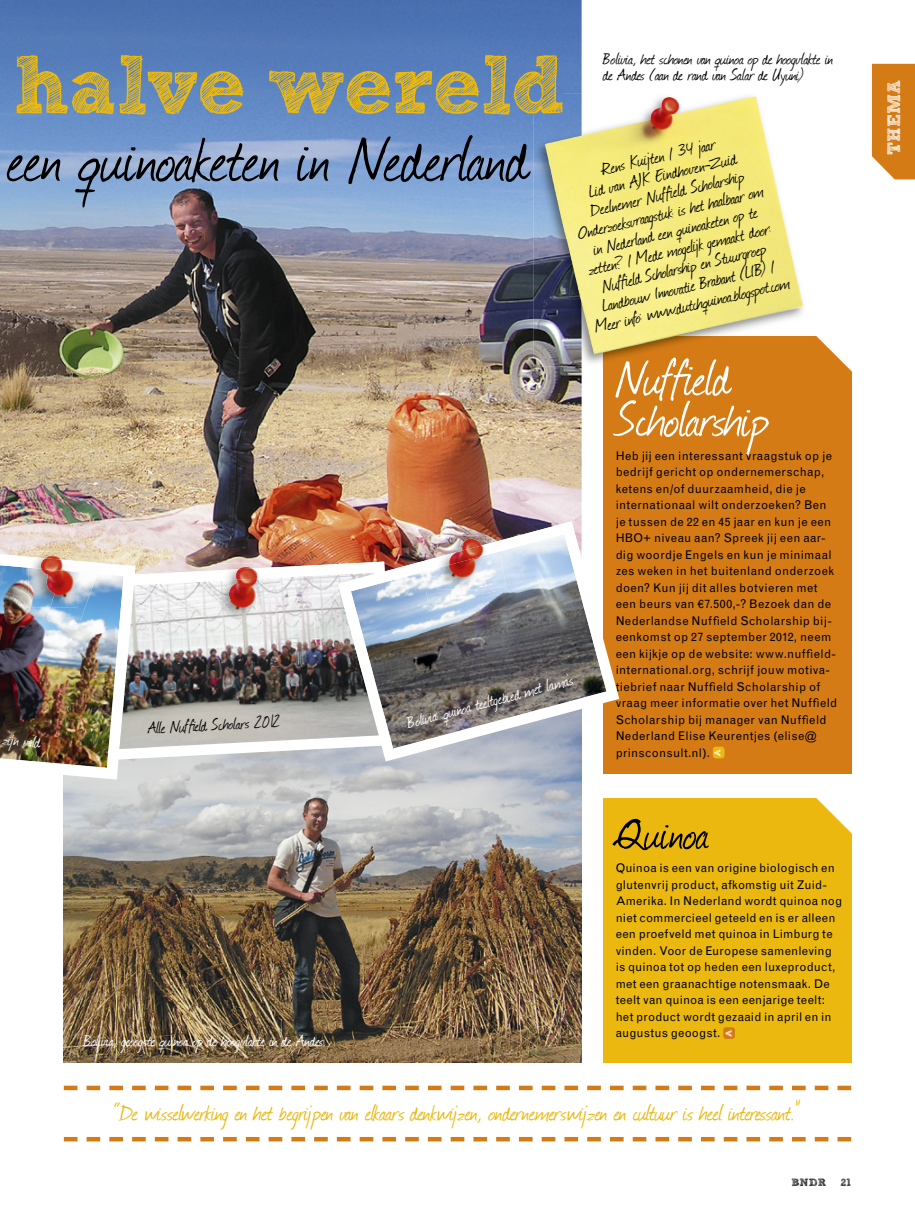
<style>
.page{position:relative;width:915px;height:1212px;background:#fff}
.page>*{position:absolute;margin:0;border:0;box-sizing:border-box;transform-origin:0 0}
.t1{font:700 82.5px "Sketch Block";color:#eab80f}
.t2{font:75px "Journal";letter-spacing:-.01em;color:#000}
.t3{font:58.5px/41.2px "Journal";letter-spacing:-.01em;color:#fff}
.t4{font:52.5px "Journal";letter-spacing:.005em;color:#000}
.t5{font:27px "Journal";letter-spacing:-.015em;color:#eab80f}
.t6{font:20.55px/19px "Journal";color:#000;text-align:center}
.t7{font:19.5px/16.5px "Journal";letter-spacing:-.015em;color:#000}
.t8{font:19.5px "Journal";letter-spacing:-.015em;color:#fff}
.t9{font:700 18px "Sketch Block";color:#fff}
.t10{font:12px/16.5px "Grotesque MT Std";letter-spacing:.02em;color:#000}
.t11{font:700 10.5px "Sketch Block";letter-spacing:.015em;color:#000}
</style>
<div class="page">
<img style="left:64px;top:761px;width:517px;height:301px">
<svg style="left:871px;top:64px;width:43px;height:115px;background:#d88426"></svg>
<div style="left:602px;top:336px;width:248px;height:437px;background:#d57b16"></div>
<img style="left:0;top:0;width:581px;height:562px">
<img style="left:135px;top:562px;width:203px;height:199px">
<img style="left:0;top:554px;width:135px;height:225px">
<div style="left:602px;top:798px;width:248px;height:264px;background:#eab80f"></div>
<div style="left:723px;top:1027px;width:11px;height:12px;background:#d57b16;border-radius:3px"></div>
<svg style="left:725px;top:1030px;width:6px;height:7px"></svg>
<div style="left:712px;top:747px;width:12px;height:11px;background:#eab80f;border-radius:3px"></div>
<svg style="left:714px;top:750px;width:6px;height:6px"></svg>
<img style="left:533px;top:93px;width:271px;height:274px">
<img style="left:602px;top:336px;width:202px;height:31px">
<img style="left:533px;top:93px;width:29px;height:22px">
<img style="left:615px;top:358px;width:116px;height:9px">
<img style="left:572px;top:97px;width:178px;height:41px">
<img style="left:338px;top:521px;width:281px;height:240px">
<img style="left:437px;top:535px;width:49px;height:9px">
<img style="left:437px;top:544px;width:49px;height:10px">
<img style="left:422px;top:554px;width:84px;height:49px">
<svg style="left:422px;top:570px;width:9px;height:2px"></svg>
<img style="left:457px;top:539px;width:24px;height:6px">
<img style="left:448px;top:545px;width:35px;height:20px">
<img style="left:217px;top:563px;width:44px;height:5px">
<img style="left:217px;top:568px;width:44px;height:10px">
<img style="left:217px;top:578px;width:75px;height:43px">
<img style="left:264px;top:572px;width:14px;height:6px">
<img style="left:207px;top:609px;width:54px;height:34px">
<svg style="left:239px;top:567px;width:13px;height:1px"></svg>
<img style="left:236px;top:568px;width:22px;height:12px">
<img style="left:29px;top:552px;width:16px;height:5px">
<img style="left:29px;top:569px;width:12px;height:39px">
<img style="left:29px;top:557px;width:16px;height:12px">
<img style="left:67px;top:544px;width:37px;height:19px">
<img style="left:47px;top:574px;width:50px;height:56px">
<img style="left:77px;top:561px;width:24px;height:13px">
<img style="left:45px;top:552px;width:32px;height:6px">
<img style="left:41px;top:572px;width:36px;height:36px">
<img style="left:41px;top:558px;width:36px;height:14px">
<svg style="left:64px;top:1086px;width:786px;height:4px"></svg>
<svg style="left:64px;top:1137px;width:786px;height:4px"></svg>
<svg style="left:816px;top:336px;width:35px;height:36px"></svg>
<svg style="left:816px;top:798px;width:35px;height:36px"></svg>
<h1 class="t1" style="left:12px;top:34px;width:554px">halve wereld</h1>
<h2 class="t2" style="left:7px;top:108px;width:522px">een quinoaketen in Nederland</h2>
<h3 class="t7" style="left:602px;top:50px;width:232px">Bolivia, het schonen van quinoa op de hoogvlakte in de Andes (aan de rand van Salar de Uyuni)</h3>
<p class="t6" style="left:558px;top:169px;width:201px;rotate:-13deg">Rens Kuijten / 34 jaar<br>Lid van AJK Eindhoven-Zuid Deelnemer Nuffi eld Scholarship Onderzoeksvraagstuk: is het haalbaar om in Nederland een quinoaketen op te zetten? / Mede mogelijk gemaakt door:<br>Nuffi eld Scholarship en Stuurgroep Landbouw Innovatie Brabant (LIB) / Meer info: www.dutchquinoa.blogspot.com</p>
<h3 class="t8" style="left:4px;top:725px;width:39px;rotate:5deg">zijn veld</h3>
<h3 class="t7" style="left:147px;top:719px;width:134px;rotate:-3deg">Alle Nuffi eld Scholars 2012</h3>
<h3 class="t8" style="left:83px;top:1027px;width:244px">Bolivia, geoogste quinoa op de hoogvlakte in de Andes.</h3>
<h3 class="t8" style="left:403px;top:710px;width:173px;rotate:-15deg">Bolivia: quinoa teeltgebied met lama’s</h3>
<h3 class="t3" style="left:615px;top:356px;width:154px">Nuffield<br>Scholarship</h3>
<p class="t10" style="left:615px;top:447px;width:223px">Heb jij een interessant vraagstuk op je bedrijf gericht op ondernemerschap, ketens en/of duurzaamheid, die je internationaal wilt onderzoeken? Ben je tussen de 22 en 45 jaar en kun je een HBO+ niveau aan? Spreek jij een aar&shy;dig woordje Engels en kun je minimaal zes weken in het buitenland onderzoek doen? Kun jij dit alles botvieren met een beurs van €7.500,-? Bezoek dan de Nederlandse Nuffield Scholarship bij&shy;eenkomst op 27 september 2012, neem een kijkje op de website: www.nuffield&shy;international.org, schrijf jouw motiva&shy;tiebrief naar Nuffield Scholarship of vraag meer informatie over het Nuffield Scholarship bij manager van Nuffield Nederland Elise Keurentjes (elise@ prinsconsult.nl).</p>
<h3 class="t4" style="left:615px;top:797px;width:94px">Quinoa</h3>
<p class="t10" style="left:615px;top:860px;width:228px">Quinoa is een van origine biologisch en glutenvrij product, afkomstig uit Zuid-Amerika. In Nederland wordt quinoa nog niet commercieel geteeld en is er alleen een proefveld met quinoa in Limburg te vinden. Voor de Europese samenleving is quinoa tot op heden een luxeproduct, met een graanachtige notensmaak. De teelt van quinoa is een eenjarige teelt: het product wordt gezaaid in april en in augustus geoogst.</p>
<h3 class="t5" style="left:114px;top:1094px;width:688px">“De wisselwerking en het begrijpen van elkaars denkwijzen, ondernemerswijzen en cultuur is heel interessant.”</h3>
<p class="t11" style="left:791px;top:1176px;width:36px">BNDR</p>
<p class="t11" style="left:840px;top:1176px;width:12px">21</p>
<h3 class="t9" style="left:882px;top:155px;width:76px;rotate:-90deg">thema</h3>
</div>
